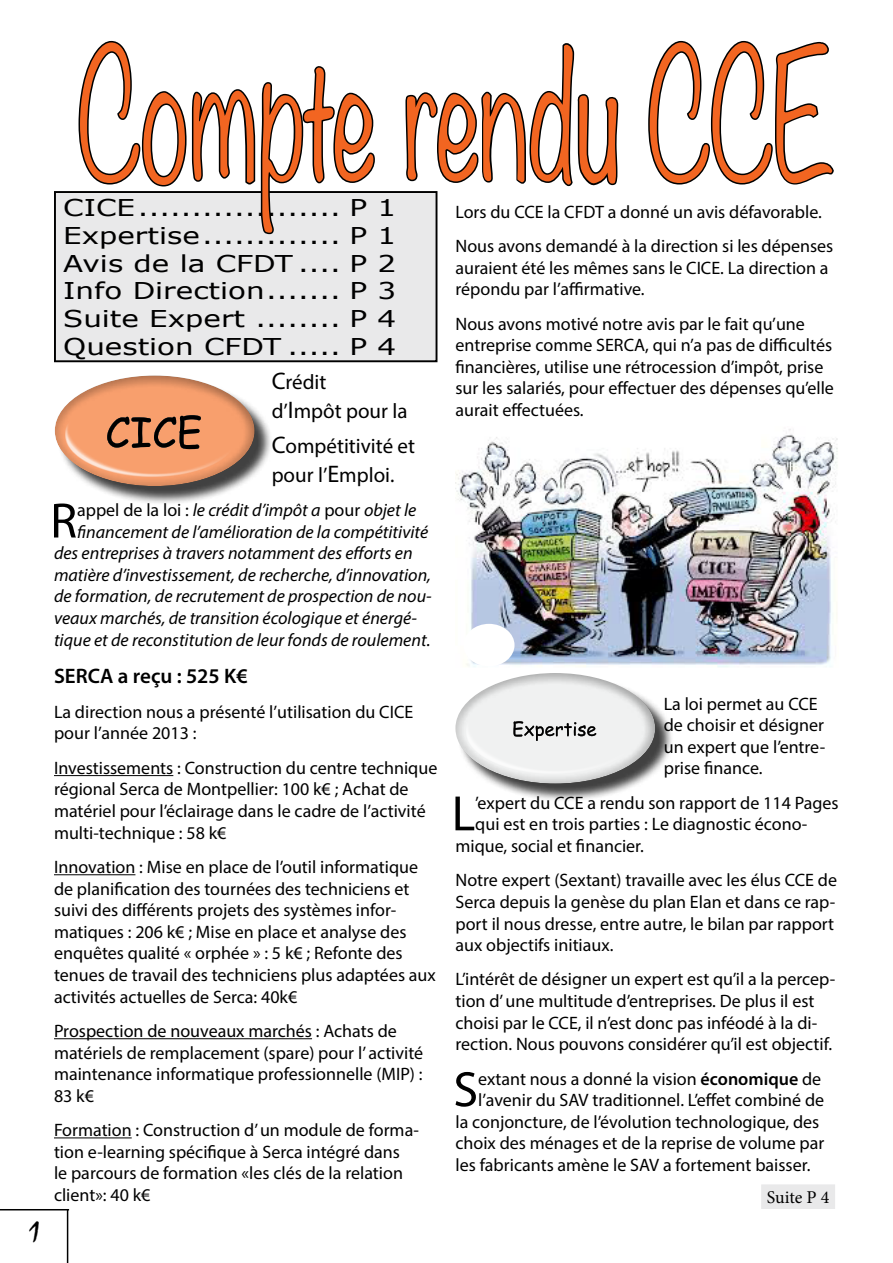
<style>
.page{position:relative;width:893px;height:1263px;background:#fff}
.page>*{position:absolute;margin:0;border:0;box-sizing:border-box;transform-origin:0 0}
.t1{font:300 157.5px "Noteworthy";color:#f26521;scale:.67 1}
.t2{font:50.1px "Myriad Pro";color:#000}
.t3{font:30px "Mistral";color:#000}
.t4{font:23.1px/27.8px "MS Reference Sans Serif";color:#000;text-align:justify;scale:1.27 1}
.t5{font:21px/28.8px "Myriad Pro";color:#000}
.t6{font:600 21px "Myriad Pro";color:#000}
.t7{font:18px/21.6px "Myriad Pro";color:#000}
.t8{font:italic 18px "Myriad Pro";color:#000}
.t9{font:18px "Minion Pro";letter-spacing:-.01em;color:#000}
.s1{font-size:24px}
.s2{font-style:normal}
.s3{font-weight:600}
</style>
<div class="page">
<hr style="left:0;top:1209px;width:69px;height:1px;background:#000">
<hr style="left:67px;top:1209px;width:1px;height:54px;background:#000">
<div style="left:55px;top:192px;width:381px;height:169px;background:#e9e9ea"></div>
<div style="left:54px;top:191px;width:383px;height:171px;border:2px solid #000"></div>
<hr style="left:54px;top:775px;width:119px;height:1px;background:#000">
<hr style="left:54px;top:874px;width:81px;height:1px;background:#000">
<hr style="left:54px;top:1038px;width:258px;height:1px;background:#000">
<hr style="left:54px;top:1137px;width:78px;height:1px;background:#000">
<div style="left:57px;top:378px;width:216px;height:127px;background:#000;opacity:.75"></div>
<div style="left:52px;top:374px;width:203px;height:114px;background:#000;opacity:.75"></div>
<svg style="left:77px;top:40px;width:299px;height:195px"></svg>
<svg style="left:405px;top:43px;width:214px;height:144px"></svg>
<svg style="left:648px;top:40px;width:186px;height:145px"></svg>
<img style="left:455px;top:429px;width:383px;height:238px">
<div style="left:463px;top:624px;width:51px;height:42px;background:#fff;border-radius:50%"></div>
<div style="left:458px;top:675px;width:216px;height:127px;background:#000;opacity:.75"></div>
<div style="left:454px;top:671px;width:202px;height:114px;background:#000;opacity:.75"></div>
<div style="left:762px;top:1185px;width:72px;height:23px;background:#e9e9ea"></div>
<div style="left:761px;top:1184px;width:74px;height:25px;border:2px solid #e9e9ea"></div>
<h3 class="t3" style="left:29px;top:1213px;width:13px">1</h3>
<h1 class="t1" style="left:77px;top:-21px;width:1130px">Compte rendu CCE</h1>
<p class="t4" style="left:63px;top:193px;width:264px">CICE................... P 1<br>Expertise............. P 1<br>Avis de la CFDT .... P 2<br>Info Direction....... P 3<br>Suite Expert ........ P 4<br>Question CFDT ..... P 4</p>
<p class="t5" style="left:272px;top:367px;width:137px"><span class="s1">C</span>rédit<br>d’<span class="s1">I</span>mpôt pour la</p>
<p class="t5" style="left:272px;top:431px;width:145px"><span class="s1">C</span>ompétitivité et pour l’<span class="s1">E</span>mploi.</p>
<h2 class="t2" style="left:50px;top:490px;width:28px">R</h2>
<p class="t8" style="left:77px;top:499px;width:341px"><span class="s2">appel de la loi :</span> le crédit d’impôt a <span class="s2">pour</span> objet le</p>
<p class="t7" style="left:455px;top:194px;width:379px;line-height:34.3px">Lors du CCE la CFDT a donné un avis défavorable.<br>Nous avons demandé à la direction si les dépenses</p>
<p class="t7" style="left:455px;top:256px;width:375px">auraient été les mêmes sans le CICE. La direction a répondu par l’affirmative.</p>
<p class="t7" style="left:455px;top:312px;width:380px">Nous avons motivé notre avis par le fait qu’une entreprise comme SERCA, qui n’a pas de difficultés financières, utilise une rétrocession d’impôt, prise sur les salariés, pour effectuer des dépenses qu’elle aurait effectuées.</p>
<p class="t8" style="left:77px;top:520px;width:353px">financement de l’amélioration de la compétitivité</p>
<p class="t8" style="left:54px;top:542px;width:360px">des entreprises à travers notamment des efforts en</p>
<p class="t8" style="left:54px;top:563px;width:379px">matière d’investissement, de recherche, d’innovation,</p>
<p class="t8" style="left:54px;top:585px;width:379px">de formation, de recrutement de prospection de nou-</p>
<p class="t8" style="left:54px;top:607px;width:364px">veaux marchés, de transition écologique et énergé-</p>
<p class="t8" style="left:54px;top:628px;width:378px">tique et de reconstitution de leur fonds de roulement.</p>
<p class="t6" style="left:54px;top:663px;width:195px">SERCA a reçu : 525 K€</p>
<p class="t7" style="left:54px;top:701px;width:361px">La direction nous a présenté l’utilisation du CICE pour l’année 2013 :</p>
<p class="t7" style="left:54px;top:757px;width:385px">Investissements : Construction du centre technique régional Serca de Montpellier: 100 k€ ; Achat de matériel pour l’éclairage dans le cadre de l’activité multi-technique : 58 k€</p>
<p class="t7" style="left:54px;top:856px;width:383px">Innovation : Mise en place de l’outil informatique de planification des tournées des techniciens et suivi des différents projets des systèmes infor&shy;matiques : 206 k€ ; Mise en place et analyse des enquêtes qualité « orphée » : 5 k€ ; Refonte des tenues de travail des techniciens plus adaptées aux activités actuelles de Serca: 40k€</p>
<p class="t7" style="left:54px;top:1020px;width:371px">Prospection de nouveaux marchés : Achats de matériels de remplacement (spare) pour l’ activité maintenance informatique professionnelle (MIP) :<br>83 k€</p>
<p class="t7" style="left:54px;top:1119px;width:366px">Formation : Construction d’un module de forma&shy;tion e-learning spécifique à Serca intégré dans<br>le parcours de formation «les clés de la relation client»: 40 k€</p>
<p class="t7" style="left:664px;top:692px;width:163px">La loi permet au CCE de choisir et désigner un expert que l’entre&shy;prise finance.</p>
<h2 class="t2" style="left:452px;top:783px;width:25px">L</h2>
<p class="t7" style="left:475px;top:792px;width:365px">’expert du CCE a rendu son rapport de 114 Pages</p>
<p class="t7" style="left:475px;top:813px;width:334px">qui est en trois parties : Le diagnostic écono-</p>
<p class="t7" style="left:455px;top:835px;width:190px">mique, social et financier.</p>
<p class="t7" style="left:455px;top:869px;width:383px">Notre expert (Sextant) travaille avec les élus CCE de Serca depuis la genèse du plan Elan et dans ce rap&shy;port il nous dresse, entre autre, le bilan par rapport aux objectifs initiaux.</p>
<p class="t7" style="left:455px;top:968px;width:381px">L’intérêt de désigner un expert est qu’il a la percep&shy;tion d’ une multitude d’entreprises. De plus il est choisi par le CCE, il n’est donc pas inféodé à la di&shy;rection. Nous pouvons considérer qu’il est objectif.</p>
<h2 class="t2" style="left:453px;top:1058px;width:26px">S</h2>
<p class="t7" style="left:478px;top:1067px;width:345px">extant nous a donné la vision <span class="s3">économique</span> de</p>
<p class="t7" style="left:478px;top:1089px;width:348px">l’avenir du SAV traditionnel. L’effet combiné de</p>
<p class="t7" style="left:455px;top:1111px;width:365px">la conjoncture, de l’évolution technologique, des</p>
<p class="t7" style="left:455px;top:1132px;width:370px">choix des ménages et de la reprise de volume par</p>
<p class="t7" style="left:455px;top:1154px;width:356px">les fabricants amène le SAV a fortement baisser.</p>
<p class="t9" style="left:767px;top:1185px;width:64px">Suite P 4</p>
</div>
